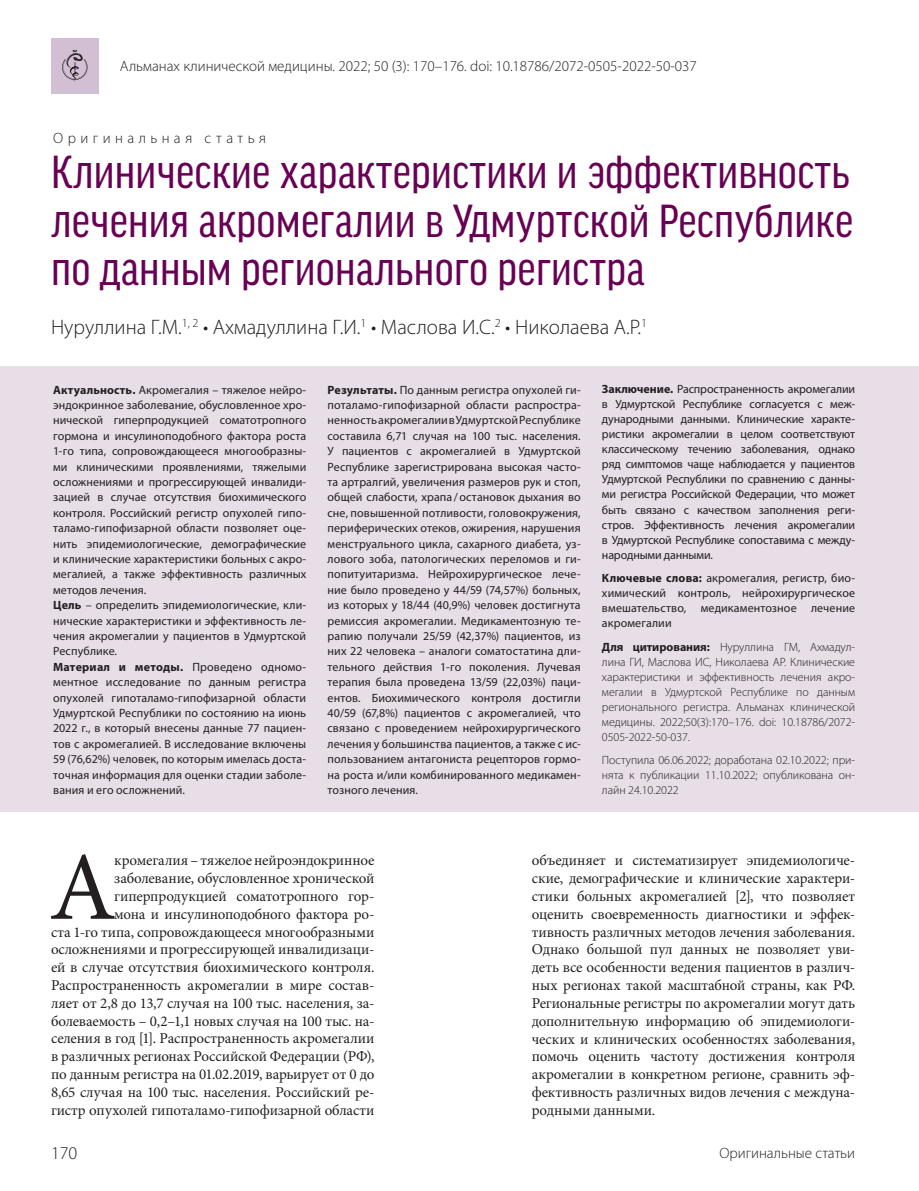
<style>
.page{position:relative;width:919px;height:1191px;background:#fff}
.page>*{position:absolute;margin:0;border:0;box-sizing:border-box;transform-origin:0 0}
.t1{font:97.2px "Minion Pro";color:#231f20}
.t2{font:condensed 49.5px/48px "Good Headline Pro";letter-spacing:.005em;color:#680054;text-align:justify}
.t3{font:300 21px "Myriad Pro";color:#231f20}
.t4{font:300 18px "Myriad Pro";color:#231f20}
.t5{font:15px/17.9px "Minion Pro";letter-spacing:-.005em;color:#231f20;text-align:right}
.t6{font:300 15px "Myriad Pro";color:#231f20}
.t7{font:300 15px "Myriad Pro";letter-spacing:.295em;color:#231f20}
.t8{font:12px/15.5px "Myriad Pro";letter-spacing:.005em;color:#231f20;text-align:justify}
.t9{font:300 12px/15px "Myriad Pro";letter-spacing:-.005em;color:#231f20;text-align:justify}
.s1{font-weight:700}
</style>
<div class="page">
<div style="left:0;top:367px;width:918px;height:445px;background:#e8dee8"></div>
<div style="left:51px;top:38px;width:48px;height:55px;background:#d3bfd3"></div>
<svg style="left:62px;top:50px;width:25px;height:32px"></svg>
<p class="t6" style="left:120px;top:57px;width:578px">Альманах клинической медицины. 2022; 50 (3): 170–176. doi: 10.18786/2072-0505-2022-50-037</p>
<p class="t7" style="left:53px;top:129px;width:214px">Оригинальная статья</p>
<h2 class="t2" style="left:51px;top:148px;width:803px">Клинические характеристики и эффективность лечения акромегалии в Удмуртской Республике по данным регионального регистра</h2>
<h3 class="t3" style="left:51px;top:314px;width:597px">Нуруллина Г.М.<sup>1,</sup> <sup>2</sup> • Ахмадуллина Г.И.<sup>1</sup> • Маслова И.С.<sup>2</sup> • Николаева А.Р.<sup>1</sup></h3>
<p class="t8" style="left:53px;top:382px;width:255px;text-align:left"><span class="s1">Актуальность.</span> Акромегалия – тяжелое нейро&shy;эндокринное заболевание, обусловленное хро&shy;нической гиперпродукцией соматотропного гормона и инсулиноподобного фактора роста 1-го типа, сопровождающееся многообразны&shy;ми клиническими проявлениями, тяжелыми осложнениями и прогрессирующей инвалиди&shy;зацией в случае отсутствия биохимического контроля. Российский регистр опухолей гипо&shy;таламо-гипофизарной области позволяет оце&shy;нить эпидемиологические, демографические и клинические характеристики больных с акро&shy;мегалией, а также эффективность различных методов лечения.<br><span class="s1">Цель</span> – определить эпидемиологические, кли&shy;нические характеристики и эффективность ле&shy;чения акромегалии у пациентов в Удмуртской Республике.<br><span class="s1">Материал и методы.</span> Проведено одномо&shy;ментное исследование по данным регистра опухолей гипоталамо-гипофизарной области Удмуртской Республики по состоянию на июнь 2022 г., в который внесены данные 77 пациен&shy;тов с акромегалией. В исследование включены 59 (76,62%) человек, по которым имелась доста&shy;точная информация для оценки стадии заболе&shy;вания и его осложнений.</p>
<p class="t8" style="left:327px;top:381px;width:255px"><span class="s1">Результаты.</span> По данным регистра опухолей ги&shy;поталамо-гипофизарной области распростра&shy;ненность акромегалии в Удмуртской Республике составила 6,71 случая на 100 тыс. населения.<br>У пациентов с акромегалией в Удмуртской Республике зарегистрирована высокая часто&shy;та артралгий, увеличения размеров рук и стоп, общей слабости, храпа /остановок дыхания во сне, повышенной потливости, головокружения, периферических отеков, ожирения, нарушения менструального цикла, сахарного диабета, уз&shy;лового зоба, патологических переломов и ги&shy;попитуитаризма. Нейрохирургическое лече&shy;ние было проведено у 44/59 (74,57%) больных, из которых у 18/44 (40,9%) человек достигнута ремиссия акромегалии. Медикаментозную те&shy;рапию получали 25/59 (42,37%) пациентов, из них 22 человека – аналоги соматостатина дли&shy;тельного действия 1-го поколения. Лучевая терапия была проведена 13/59 (22,03%) паци&shy;ентов. Биохимического контроля достигли 40/59 (67,8%) пациентов с акромегалией, что связано с проведением нейрохирургического лечения у большинства пациентов, а также с ис&shy;пользованием антагониста рецепторов гормо&shy;на роста и/или комбинированного медикамен&shy;тозного лечения.</p>
<p class="t8" style="left:602px;top:382px;width:255px;line-height:15px"><span class="s1">Заключение.</span> Распространенность акромегалии в Удмуртской Республике согласуется с меж&shy;дународными данными. Клинические характе&shy;ристики акромегалии в целом соответствуют классическому течению заболевания, однако ряд симптомов чаще наблюдается у пациентов Удмуртской Республики по сравнению с данны&shy;ми регистра Российской Федерации, что может быть связано с качеством заполнения реги&shy;стров. Эффективность лечения акромегалии в Удмуртской Республике сопоставима с между&shy;народными данными.</p>
<p class="t8" style="left:602px;top:570px;width:255px;line-height:15px"><span class="s1">Ключевые слова:</span> акромегалия, регистр, био&shy;химический контроль, нейрохирургическое вмешательство, медикаментозное лечение акромегалии</p>
<p class="t9" style="left:602px;top:639px;width:255px"><span class="s1">Для цитирования:</span> Нуруллина ГМ, Ахмадул&shy;лина ГИ, Маслова ИС, Николаева АР. Клинические характеристики и эффективность лечения акро&shy;мегалии в Удмуртской Республике по данным регионального регистра. Альманах клинической медицины. 2022;50(3):170–176. doi: 10.18786/2072- 0505-2022-50-037.</p>
<p class="t9" style="left:602px;top:752px;width:255px">Поступила 06.06.2022; доработана 02.10.2022; при&shy;нята к публикации 11.10.2022; опубликована он&shy;лайн 24.10.2022</p>
<h1 class="t1" style="left:49px;top:822px;width:69px">А</h1>
<p class="t5" style="left:51px;top:851px;width:325px">кромегалия – тяжелое нейроэндокринное заболевание, обусловленное хронической гиперпродукцией соматотропного гор-<br>мона и инсулиноподобного фактора ро-<br>ста 1-го типа, сопровождающееся многообразными осложнениями и прогрессирующей инвалидизаци&shy;ей в случае отсутствия биохимического контроля.<br>Распространенность акромегалии в мире состав&shy;ляет от 2,8 до 13,7 случая на 100 тыс. населения, за&shy;болеваемость – 0,2–1,1 новых случая на 100 тыс. на&shy;селения в год [1]. Распространенность акромегалии в различных регионах Российской Федерации (РФ), по данным регистра на 01.02.2019, варьирует от 0 до 8,65 случая на 100 тыс. населения. Российский ре&shy;гистр опухолей гипоталамо-гипофизарной области</p>
<p class="t5" style="left:532px;top:851px;width:325px;text-align:justify">объединяет и систематизирует эпидемиологиче&shy;ские, демографические и клинические характери&shy;стики больных акромегалией [2], что позволяет оценить своевременность диагностики и эффек&shy;тивность различных методов лечения заболевания.<br>Однако большой пул данных не позволяет уви&shy;деть все особенности ведения пациентов в различ&shy;ных регионах такой масштабной страны, как РФ.<br>Региональные регистры по акромегалии могут дать дополнительную информацию об эпидемиологи&shy;ческих и клинических особенностях заболевания, помочь оценить частоту достижения контроля акромегалии в конкретном регионе, сравнить эф&shy;фективность различных видов лечения с междуна&shy;родными данными.</p>
<h3 class="t4" style="left:51px;top:1142px;width:28px">170</h3>
<p class="t6" style="left:719px;top:1144px;width:137px">Оригинальные статьи</p>
</div>
